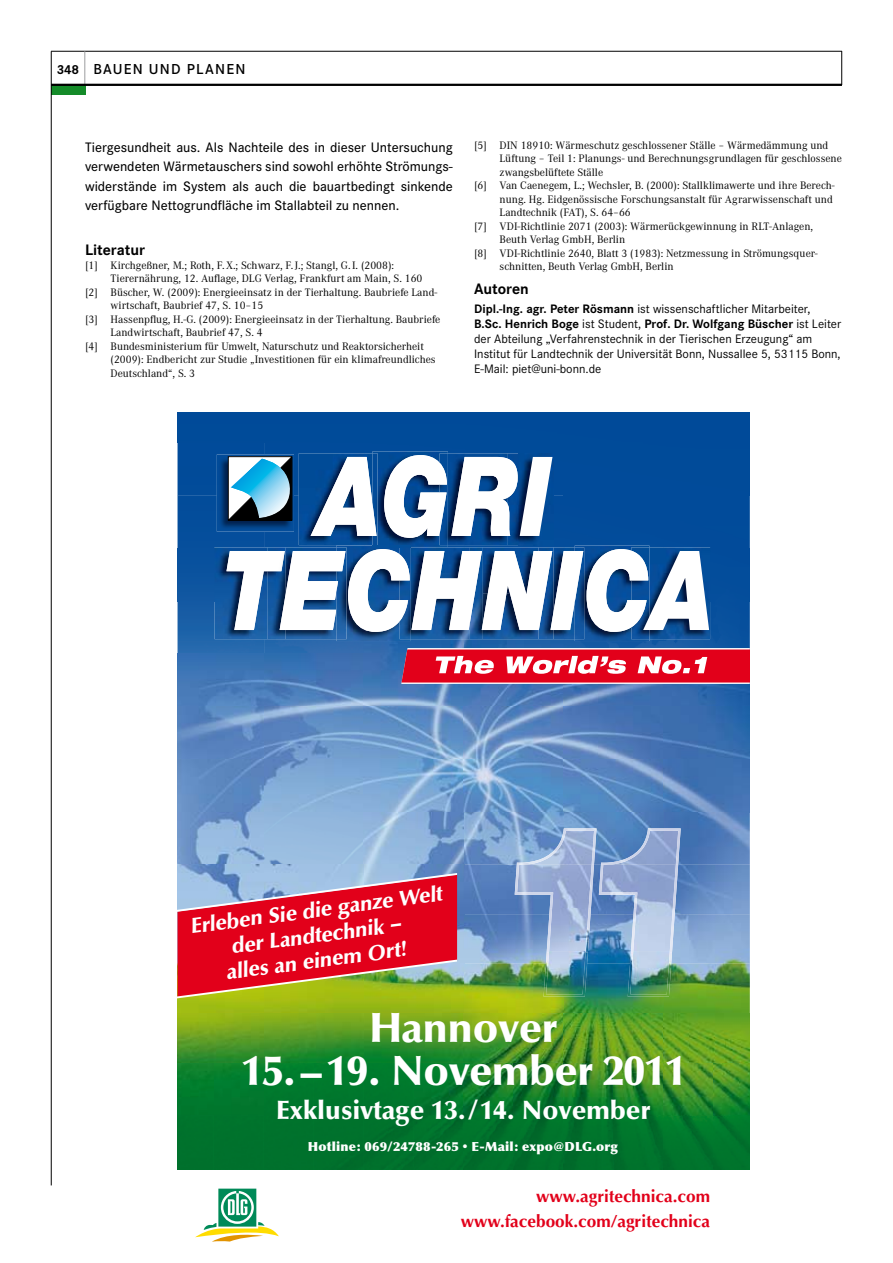
<style>
.page{position:relative;width:893px;height:1263px;background:#fff}
.page>*{position:absolute;margin:0;border:0;box-sizing:border-box;transform-origin:0 0}
.t1{font:900 42px "Optima";letter-spacing:-.01em;color:#fff}
.t2{font:900 26.4px "Optima";color:#fff}
.t3{font:700 21px/25.2px "Optima BQ";color:#fff;text-align:center}
.t4{font:700 17.25px "Optima";color:#e2001a}
.t5{font:700 15.75px "Corporate S";color:#000}
.t6{font:600 15px "Corporate S";letter-spacing:.08em;color:#000}
.t7{font:500 14.25px/19.5px "Corporate S";color:#000;text-align:justify}
.t8{font:12.75px/15px "Corporate S";color:#000}
.t9{font:900 12.6px "Optima";letter-spacing:.015em;color:#fff}
.t10{font:11.25px "Corporate A";color:#000}
.s1{font-weight:700;font-size:13.5px}
.s2{font-weight:700}
.s3{font-size:10.5px}
</style>
<div class="page">
<hr style="left:51px;top:51px;width:791px;height:1px;background:#000">
<hr style="left:85px;top:51px;width:1px;height:34px;background:#9c9d9f">
<hr style="left:841px;top:51px;width:1px;height:34px;background:#000">
<div style="left:51px;top:85px;width:34px;height:10px;background:#148b29"></div>
<hr style="left:51px;top:84px;width:791px;height:2px;background:#000">
<hr style="left:51px;top:51px;width:1px;height:1134px;background:#000">
<div style="left:178px;top:412px;width:572px;height:31px;background:#004a99"></div>
<img style="left:178px;top:1062px;width:572px;height:108px">
<div style="left:178px;top:443px;width:186px;height:105px;background:#024c9a"></div>
<img style="left:364px;top:443px;width:100px;height:10px">
<div style="left:464px;top:443px;width:286px;height:105px;background:#014b9a"></div>
<img style="left:448px;top:545px;width:16px;height:2px">
<div style="left:178px;top:548px;width:37px;height:53px;background:#0b539f"></div>
<div style="left:710px;top:548px;width:40px;height:53px;background:#034d9b"></div>
<img style="left:178px;top:601px;width:86px;height:461px">
<img style="left:264px;top:639px;width:400px;height:15px">
<img style="left:664px;top:601px;width:86px;height:47px">
<img style="left:264px;top:654px;width:486px;height:211px">
<img style="left:517px;top:828px;width:164px;height:37px">
<img style="left:264px;top:865px;width:283px;height:49px">
<img style="left:591px;top:908px;width:32px;height:6px">
<img style="left:676px;top:865px;width:74px;height:49px">
<img style="left:459px;top:914px;width:88px;height:49px">
<img style="left:588px;top:914px;width:42px;height:49px">
<img style="left:672px;top:914px;width:78px;height:49px">
<img style="left:264px;top:963px;width:486px;height:99px">
<img style="left:594px;top:865px;width:5px;height:43px">
<img style="left:623px;top:909px;width:53px;height:42px">
<img style="left:515px;top:865px;width:79px;height:44px">
<img style="left:599px;top:865px;width:79px;height:44px">
<img style="left:547px;top:909px;width:44px;height:44px">
<img style="left:631px;top:909px;width:44px;height:44px">
<img style="left:544px;top:952px;width:44px;height:45px">
<img style="left:628px;top:952px;width:44px;height:45px">
<svg style="left:178px;top:872px;width:281px;height:129px;background:#cb4242"></svg>
<svg style="left:195px;top:1188px;width:84px;height:54px"></svg>
<svg style="left:401px;top:648px;width:349px;height:36px"></svg>
<div style="left:539px;top:664px;width:7px;height:6px;background:#e2001a;border-radius:3px"></div>
<div style="left:584px;top:664px;width:7px;height:6px;background:#e2001a;border-radius:3px"></div>
<div style="left:668px;top:664px;width:8px;height:6px;background:#e2001a;border-radius:3px"></div>
<img style="left:217px;top:454px;width:77px;height:78px">
<img style="left:299px;top:453px;width:73px;height:92px">
<svg style="left:311px;top:457px;width:61px;height:79px"></svg>
<img style="left:372px;top:451px;width:76px;height:96px">
<img style="left:372px;top:502px;width:5px;height:34px">
<img style="left:440px;top:453px;width:113px;height:92px">
<img style="left:508px;top:453px;width:11px;height:92px">
<svg style="left:384px;top:455px;width:168px;height:83px"></svg>
<img style="left:215px;top:547px;width:121px;height:92px">
<img style="left:268px;top:547px;width:18px;height:92px">
<img style="left:336px;top:545px;width:75px;height:96px">
<img style="left:372px;top:545px;width:39px;height:2px">
<img style="left:400px;top:547px;width:70px;height:92px">
<img style="left:483px;top:547px;width:56px;height:2px">
<img style="left:483px;top:632px;width:56px;height:7px">
<img style="left:470px;top:547px;width:13px;height:92px">
<img style="left:539px;top:547px;width:36px;height:92px">
<img style="left:575px;top:545px;width:74px;height:96px">
<img style="left:631px;top:547px;width:79px;height:92px">
<svg style="left:226px;top:549px;width:483px;height:83px"></svg>
<svg style="left:228px;top:457px;width:66px;height:64px"></svg>
<h3 class="t6" style="left:57px;top:60px;width:190px"><span class="s1">348</span> BAUEN UND PLANEN</h3>
<p class="t7" style="left:85px;top:137px;width:369px">Tiergesundheit aus. Als Nachteile des in dieser Untersuchung verwendeten Wärmetauschers sind sowohl erhöhte Strömungs&shy;widerstände im System als auch die bauartbedingt sinkende verfügbare Nettogrundfläche im Stallabteil zu nennen.</p>
<h3 class="t5" style="left:85px;top:241px;width:62px">Literatur</h3>
<p class="t10" style="left:85px;top:259px;width:311px">[1] Kirchgeßner, M.; Roth, F.X.; Schwarz, F.J.; Stangl, G.I. (2008):</p>
<p class="t10" style="left:111px;top:272px;width:313px">Tierernährung, 12. Auflage, DLG Verlag, Frankfurt am Main, S. 160</p>
<p class="t10" style="left:85px;top:286px;width:354px">[2] Büscher, W. (2009): Energieeinsatz in der Tierhaltung. Baubriefe Land-</p>
<p class="t10" style="left:111px;top:299px;width:154px">wirtschaft, Baubrief 47, S. 10–15</p>
<p class="t10" style="left:85px;top:313px;width:357px">[3] Hassenpflug, H.-G. (2009): Energieeinsatz in der Tierhaltung. Baubriefe</p>
<p class="t10" style="left:111px;top:326px;width:154px">Landwirtschaft, Baubrief 47, S. 4</p>
<p class="t10" style="left:85px;top:340px;width:340px">[4] Bundesministerium für Umwelt, Naturschutz und Reaktorsicherheit</p>
<p class="t10" style="left:111px;top:353px;width:327px">(2009): Endbericht zur Studie „Investitionen für ein klimafreundliches</p>
<p class="t10" style="left:111px;top:367px;width:86px">Deutschland“, S. 3</p>
<p class="t10" style="left:474px;top:139px;width:356px">[5] DIN 18910: Wärmeschutz geschlossener Ställe – Wärmedämmung und</p>
<p class="t10" style="left:500px;top:152px;width:344px">Lüftung – Teil 1: Planungs- und Berechnungsgrundlagen für geschlossene</p>
<p class="t10" style="left:500px;top:166px;width:105px">zwangsbelüftete Ställe</p>
<p class="t10" style="left:474px;top:179px;width:362px">[6] Van Caenegem, L.; Wechsler, B. (2000): Stallklimawerte und ihre Berech-</p>
<p class="t10" style="left:500px;top:193px;width:335px">nung. Hg. Eidgenössische Forschungsanstalt für Agrarwissenschaft und</p>
<p class="t10" style="left:500px;top:206px;width:133px">Landtechnik (FAT), S. 64–66</p>
<p class="t10" style="left:474px;top:220px;width:341px">[7] VDI-Richtlinie 2071 (2003): Wärmerückgewinnung in RLT-Anlagen,</p>
<p class="t10" style="left:500px;top:233px;width:127px">Beuth Verlag GmbH, Berlin</p>
<p class="t10" style="left:474px;top:247px;width:345px">[8] VDI-Richtlinie 2640, Blatt 3 (1983): Netzmessung in Strömungsquer-</p>
<p class="t10" style="left:500px;top:260px;width:176px">schnitten, Beuth Verlag GmbH, Berlin</p>
<h3 class="t5" style="left:474px;top:280px;width:56px">Autoren</h3>
<p class="t8" style="left:474px;top:301px;width:369px"><span class="s2">Dipl.-Ing. agr. Peter Rösmann</span> ist wissenschaftlicher Mitarbeiter,<br><span class="s2">B.Sc. Henrich Boge</span> ist Student, <span class="s2">Prof. Dr. Wolfgang Büscher</span> ist Leiter der Abteilung „Verfahrenstechnik in der Tierischen Erzeugung“ am Institut für Landtechnik der Universität Bonn, Nussallee 5, 53115 Bonn, E-Mail: piet@uni-bonn.de</p>
<h3 class="t3" style="left:189px;top:913px;width:255px;rotate:-7deg">Erleben Sie die ganze Welt der Landtechnik –<br>alles an einem Ort!</h3>
<h1 class="t1" style="left:370px;top:1003px;width:190px">Hannover</h1>
<h1 class="t1" style="left:241px;top:1046px;width:446px">15. – 19. November 2011</h1>
<h2 class="t2" style="left:277px;top:1094px;width:376px">Exklusivtage 13. / 14. November</h2>
<p class="t9" style="left:308px;top:1139px;width:312px">Hotline: 069/24788-265 <span class="s3">•</span> E-Mail: expo@DLG.org</p>
<h3 class="t4" style="left:536px;top:1186px;width:175px">www.agritechnica.com</h3>
<h3 class="t4" style="left:461px;top:1211px;width:251px">www.facebook.com/agritechnica</h3>
</div>
